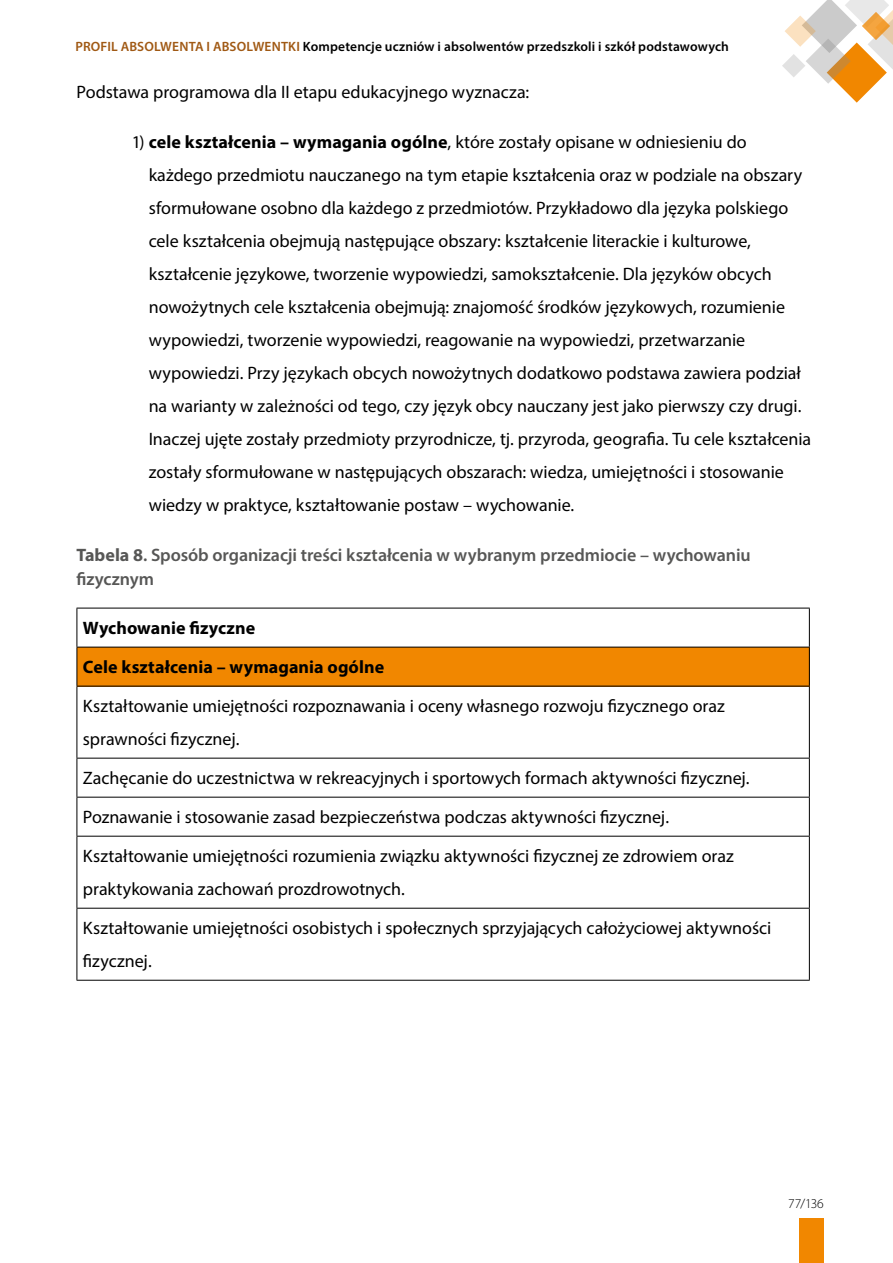
<style>
.page{position:relative;width:893px;height:1263px;background:#fff}
.page>*{position:absolute;margin:0;border:0;box-sizing:border-box;transform-origin:0 0}
.BODY_podstawowy_12p{font:18px/33px "Myriad Pro";color:#000}
.Tabela_TYTULY{font:600 18px/24px "Myriad Pro";letter-spacing:-.005em;color:#575756}
.Naglowek_tabeli_BOLD{font:700 18px "Myriad Pro";letter-spacing:.005em;color:#000}
.BODY_podstawowy_12p-2{font:700 18px "Myriad Pro";letter-spacing:.005em;color:#000}
.t1{font:600 13.5px "Myriad Pro";letter-spacing:.01em;color:#000}
.t2{font:300 13.5px "Myriad Pro";color:#000}
.s1{color:#a05914}
.s2{font-weight:700}
</style>
<div class="page">
<div style="left:799px;top:1218px;width:25px;height:45px;background:#f18700"></div>
<svg style="left:782px;top:0;width:111px;height:103px"></svg>
<div style="left:77px;top:647px;width:732px;height:39px;background:#f18700"></div>
<hr style="left:77px;top:608px;width:733px;height:1px;background:#000">
<hr style="left:77px;top:608px;width:1px;height:39px;background:#000">
<hr style="left:809px;top:608px;width:1px;height:39px;background:#000">
<hr style="left:77px;top:647px;width:733px;height:1px;background:#000">
<hr style="left:77px;top:647px;width:1px;height:39px;background:#000">
<hr style="left:809px;top:647px;width:1px;height:39px;background:#000">
<hr style="left:77px;top:686px;width:733px;height:1px;background:#000">
<hr style="left:77px;top:686px;width:1px;height:72px;background:#000">
<hr style="left:809px;top:686px;width:1px;height:72px;background:#000">
<hr style="left:77px;top:758px;width:733px;height:1px;background:#000">
<hr style="left:77px;top:758px;width:1px;height:39px;background:#000">
<hr style="left:809px;top:758px;width:1px;height:39px;background:#000">
<hr style="left:77px;top:797px;width:733px;height:1px;background:#000">
<hr style="left:77px;top:797px;width:1px;height:39px;background:#000">
<hr style="left:809px;top:797px;width:1px;height:39px;background:#000">
<hr style="left:77px;top:836px;width:733px;height:1px;background:#000">
<hr style="left:77px;top:836px;width:1px;height:72px;background:#000">
<hr style="left:809px;top:836px;width:1px;height:72px;background:#000">
<hr style="left:77px;top:908px;width:733px;height:1px;background:#000">
<hr style="left:77px;top:908px;width:1px;height:72px;background:#000">
<hr style="left:809px;top:908px;width:1px;height:72px;background:#000">
<hr style="left:77px;top:980px;width:733px;height:1px;background:#000">
<p class="t1" style="left:75px;top:38px;width:655px"><span class="s1">PROFIL ABSOLWENTA I ABSOLWENTKI</span> Kompetencje uczniów i absolwentów przedszkoli i szkół podstawowych</p>
<p class="BODY_podstawowy_12p" style="left:77px;top:75px;width:454px">Podstawa programowa dla II etapu edukacyjnego wyznacza:</p>
<p class="BODY_podstawowy_12p" style="left:149px;top:125px;width:664px;text-indent:-17px">1) <span class="s2">cele kształcenia – wymagania ogólne</span>, które zostały opisane w odniesieniu do każdego przedmiotu nauczanego na tym etapie kształcenia oraz w podziale na obszary sformułowane osobno dla każdego z przedmiotów. Przykładowo dla języka polskiego cele kształcenia obejmują następujące obszary: kształcenie literackie i kulturowe, kształcenie językowe, tworzenie wypowiedzi, samokształcenie. Dla języków obcych nowożytnych cele kształcenia obejmują: znajomość środków językowych, rozumienie wypowiedzi, tworzenie wypowiedzi, reagowanie na wypowiedzi, przetwarzanie wypowiedzi. Przy językach obcych nowożytnych dodatkowo podstawa zawiera podział na warianty w zależności od tego, czy język obcy nauczany jest jako pierwszy czy drugi.<br>Inaczej ujęte zostały przedmioty przyrodnicze, tj. przyroda, geografia. Tu cele kształcenia zostały sformułowane w następujących obszarach: wiedza, umiejętności i stosowanie wiedzy w praktyce, kształtowanie postaw – wychowanie.</p>
<p class="Tabela_TYTULY" style="left:77px;top:542px;width:676px"><span class="s2">Tabela 8</span>. Sposób organizacji treści kształcenia w wybranym przedmiocie – wychowaniu fizycznym</p>
<p class="BODY_podstawowy_12p-2" style="left:83px;top:616px;width:174px">Wychowanie fizyczne</p>
<h2 class="Naglowek_tabeli_BOLD" style="left:83px;top:655px;width:303px">Cele kształcenia – wymagania ogólne</h2>
<p class="BODY_podstawowy_12p" style="left:83px;top:689px;width:643px">Kształtowanie umiejętności rozpoznawania i oceny własnego rozwoju fizycznego oraz sprawności fizycznej.</p>
<p class="BODY_podstawowy_12p" style="left:83px;top:761px;width:668px">Zachęcanie do uczestnictwa w rekreacyjnych i sportowych formach aktywności fizycznej.</p>
<p class="BODY_podstawowy_12p" style="left:83px;top:801px;width:588px">Poznawanie i stosowanie zasad bezpieczeństwa podczas aktywności fizycznej.</p>
<p class="BODY_podstawowy_12p" style="left:83px;top:840px;width:652px">Kształtowanie umiejętności rozumienia związku aktywności fizycznej ze zdrowiem oraz praktykowania zachowań prozdrowotnych.</p>
<p class="BODY_podstawowy_12p" style="left:83px;top:912px;width:690px">Kształtowanie umiejętności osobistych i społecznych sprzyjających całożyciowej aktywności fizycznej.</p>
<p class="t2" style="left:788px;top:1195px;width:37px">77/136</p>
</div>
